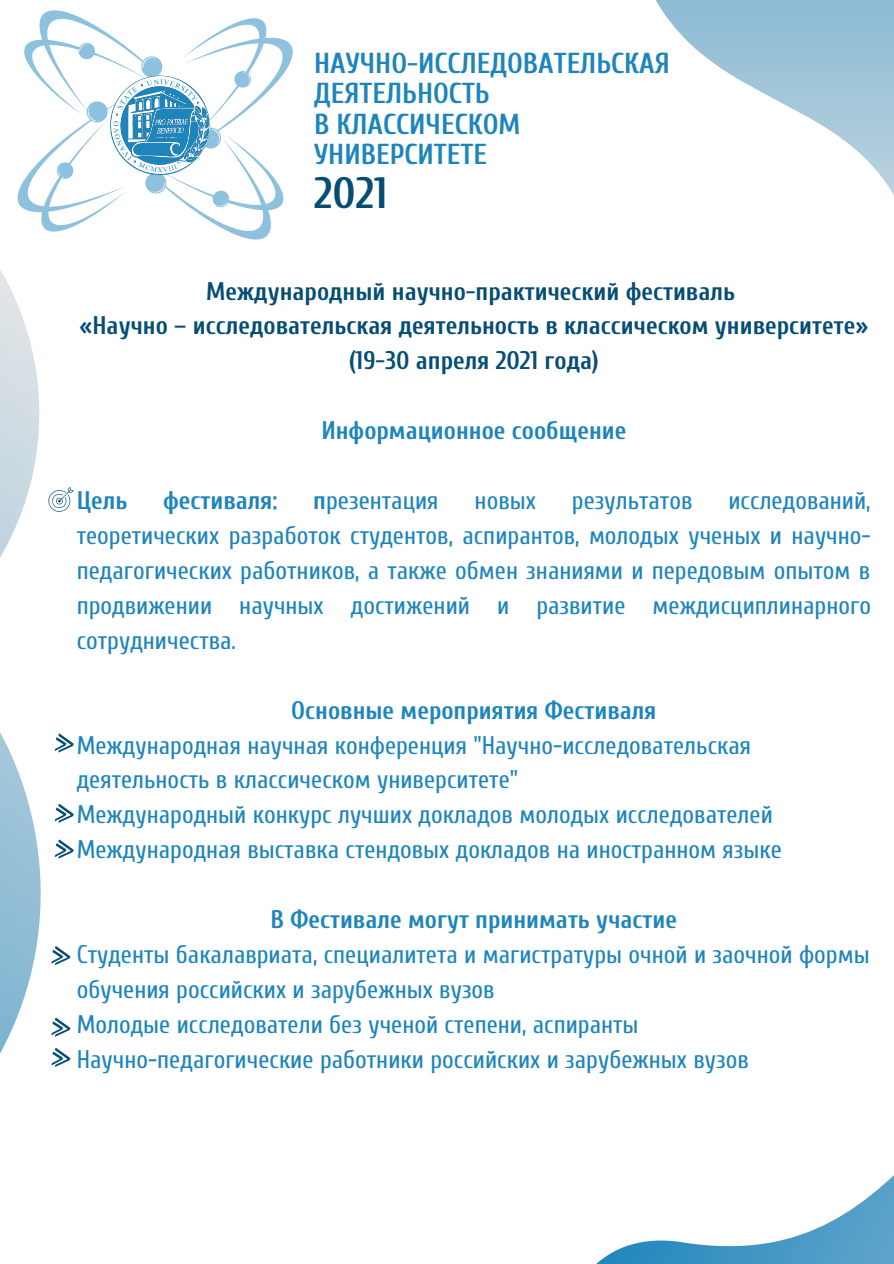
<style>
.page{position:relative;width:894px;height:1264px;background:#fff}
.page>*{position:absolute;margin:0;border:0;box-sizing:border-box;transform-origin:0 0}
.t1{font:700 43.8px "Cuprum";color:#054d74}
.t2{font:700 28.8px "Cuprum";color:#1e85bc}
.t3{font:25.35px/35px "Cuprum";color:#1e85bc;text-align:justify}
.t4{font:700 25.35px "Cuprum";color:#054d74}
.t5{font:700 25.35px "Cuprum";color:#1e85bc}
.s1{font-weight:700}
</style>
<div class="page">
<svg style="left:656px;top:0;width:237px;height:194px"></svg>
<svg style="left:0;top:269px;width:71px;height:798px"></svg>
<svg style="left:597px;top:1176px;width:296px;height:87px"></svg>
<svg style="left:17px;top:10px;width:276px;height:230px"></svg>
<img style="left:111px;top:76px;width:98px;height:98px">
<svg style="left:48px;top:487px;width:26px;height:25px"></svg>
<svg style="left:55px;top:733px;width:19px;height:19px"></svg>
<svg style="left:55px;top:803px;width:19px;height:19px"></svg>
<svg style="left:55px;top:839px;width:19px;height:19px"></svg>
<svg style="left:51px;top:946px;width:19px;height:19px"></svg>
<svg style="left:51px;top:1017px;width:19px;height:19px"></svg>
<svg style="left:51px;top:1047px;width:19px;height:19px"></svg>
<p class="t2" style="left:314px;top:47px;width:357px">НАУЧНО-ИССЛЕДОВАТЕЛЬСКАЯ</p>
<p class="t2" style="left:314px;top:77px;width:177px">ДЕЯТЕЛЬНОСТЬ</p>
<p class="t2" style="left:314px;top:108px;width:208px">В КЛАССИЧЕСКОМ</p>
<p class="t2" style="left:314px;top:138px;width:174px">УНИВЕРСИТЕТЕ</p>
<p class="t1" style="left:314px;top:169px;width:75px">2021</p>
<p class="t4" style="left:206px;top:277px;width:530px">Международный научно-практический фестиваль</p>
<p class="t4" style="left:79px;top:312px;width:790px">«Научно – исследовательская деятельность в классическом университете»</p>
<p class="t4" style="left:349px;top:347px;width:251px">(19-30 апреля 2021 года)</p>
<p class="t5" style="left:321px;top:416px;width:306px">Информационное сообщение</p>
<p class="t5" style="left:77px;top:486px;width:52px">Цель</p>
<p class="t5" style="left:163px;top:486px;width:116px">фестиваля:</p>
<p class="t3" style="left:313px;top:483px;width:127px"><span class="s1">п</span>резентация</p>
<p class="t3" style="left:474px;top:483px;width:63px">новых</p>
<p class="t3" style="left:571px;top:483px;width:122px">результатов</p>
<p class="t3" style="left:77px;top:483px;width:795px;text-indent:651px">исследований, теоретических разработок студентов, аспирантов, молодых ученых и научно&shy;педагогических работников, а также обмен знаниями и передовым опытом в продвижении научных достижений и развитие междисциплинарного сотрудничества.</p>
<p class="t5" style="left:291px;top:696px;width:366px">Основные мероприятия Фестиваля</p>
<p class="t3" style="left:77px;top:728px;width:675px">Международная научная конференция "Научно-исследовательская</p>
<p class="t3" style="left:77px;top:763px;width:443px">деятельность в классическом университете"</p>
<p class="t3" style="left:77px;top:797px;width:697px">Международный конкурс лучших докладов молодых исследователей</p>
<p class="t3" style="left:77px;top:832px;width:706px">Международная выставка стендовых докладов на иностранном языке</p>
<p class="t5" style="left:270px;top:905px;width:408px">В Фестивале могут принимать участие</p>
<p class="t3" style="left:77px;top:937px;width:794px">Студенты бакалавриата, специалитета и магистратуры очной и заочной формы</p>
<p class="t3" style="left:77px;top:972px;width:419px">обучения российских и зарубежных вузов</p>
<p class="t3" style="left:77px;top:1007px;width:563px">Молодые исследователи без ученой степени, аспиранты</p>
<p class="t3" style="left:77px;top:1042px;width:673px">Научно-педагогические работники российских и зарубежных вузов</p>
</div>
